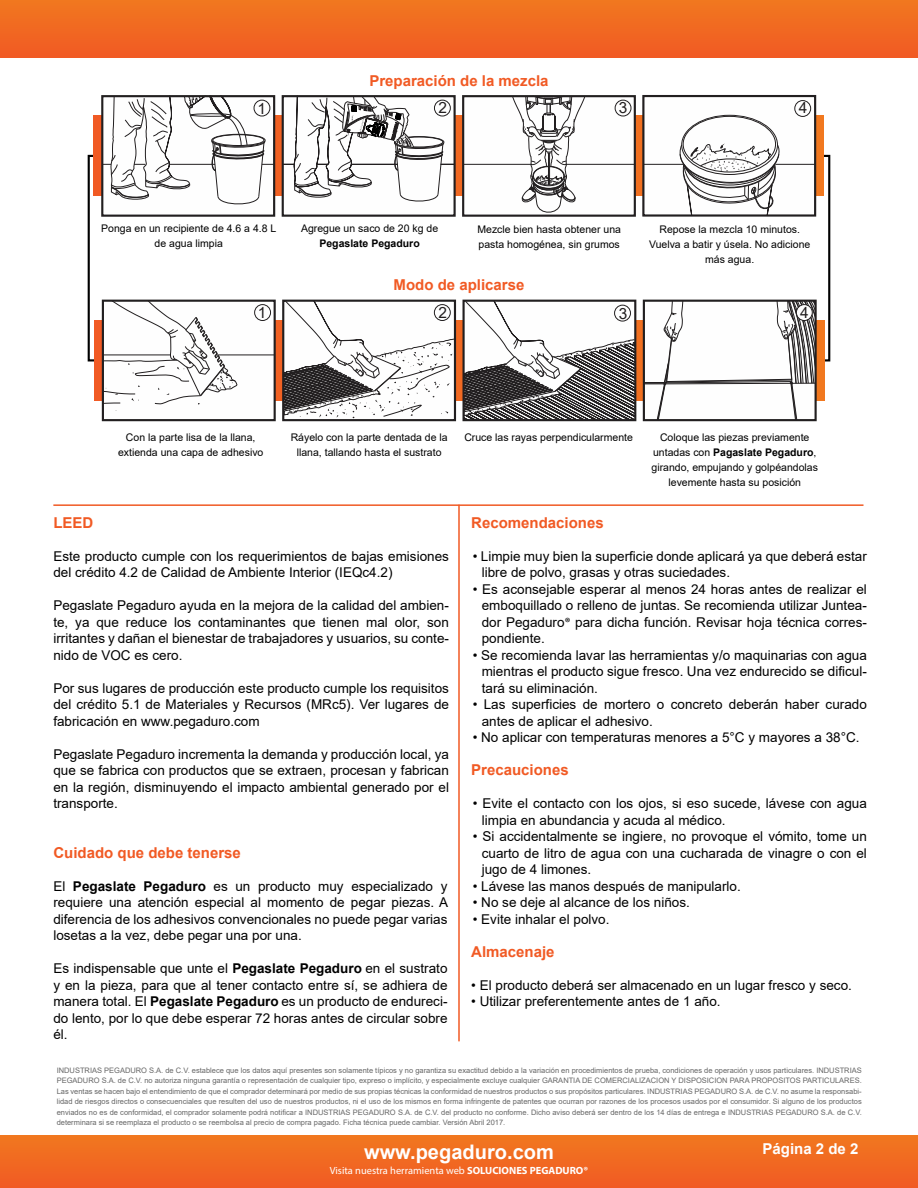
<style>
.page{position:relative;width:918px;height:1188px;background:#fff}
.page>*{position:absolute;margin:0;border:0;box-sizing:border-box;transform-origin:0 0}
.t1{font:700 20.1px "Arial";color:#fff}
.t2{font:15.45px "Arial";color:#221f20}
.t3{font:700 15px "Arial";color:#f15a24}
.t4{font:700 15px "Arial";color:#fff}
.t5{font:13.5px/16.5px "Arial";color:#000;text-align:justify}
.t6{font:10.5px/15px "Arial";color:#000;text-align:center}
.t7{font:10.5px "Myriad Pro";color:#fff}
.t8{font:700 10.5px "Arial";color:#000}
.t9{font:7.5px/10.5px "Arial";color:#666;text-align:justify}
.s1{font-weight:700}
.s2{font-family:"Myriad Pro"}
</style>
<div class="page">
<div style="left:0;top:1136px;width:918px;height:52px;background:linear-gradient(to bottom,#f1771f,#f15a24)"></div>
<hr style="left:458px;top:505px;width:2px;height:536px;background:#f15a24">
<div style="left:0;top:0;width:918px;height:57px;background:linear-gradient(to bottom,#f1781f,#f15a24)"></div>
<hr style="left:53px;top:504px;width:811px;height:2px;background:#f15a24">
<svg style="left:94px;top:116px;width:730px;height:80px;background:#ec6721"></svg>
<div style="left:101px;top:95px;width:174px;height:122px;background:#fefefe;border:2px solid #221f20"></div>
<svg style="left:102px;top:95px;width:172px;height:112px"></svg>
<div style="left:254px;top:100px;width:16px;height:16px;background:#fefefe;border-radius:50%"></div>
<div style="left:254px;top:100px;width:16px;height:16px;border:1px solid #221f20;border-radius:50%"></div>
<div style="left:462px;top:95px;width:174px;height:122px;background:#fefefe;border:2px solid #221f20"></div>
<hr style="left:565px;top:164px;width:70px;height:1px;background:#221f20">
<hr style="left:463px;top:164px;width:69px;height:1px;background:#221f20">
<svg style="left:511px;top:95px;width:75px;height:120px"></svg>
<div style="left:615px;top:100px;width:16px;height:16px;border:1px solid #221f20;border-radius:50%"></div>
<div style="left:642px;top:95px;width:174px;height:122px;background:#fefefe;border:2px solid #221f20"></div>
<svg style="left:674px;top:142px;width:110px;height:75px"></svg>
<hr style="left:775px;top:164px;width:40px;height:1px;background:#221f20">
<hr style="left:643px;top:164px;width:40px;height:1px;background:#221f20">
<div style="left:795px;top:100px;width:16px;height:17px;border:1px solid #221f20;border-radius:50%"></div>
<svg style="left:94px;top:320px;width:730px;height:80px;background:#ec6621"></svg>
<div style="left:102px;top:300px;width:174px;height:121px;background:#fefefe;border:2px solid #221f20"></div>
<svg style="left:102px;top:299px;width:136px;height:112px"></svg>
<hr style="left:216px;top:355px;width:59px;height:1px;background:#221f20">
<hr style="left:103px;top:355px;width:68px;height:1px;background:#221f20">
<div style="left:254px;top:304px;width:17px;height:17px;border:1px solid #221f20;border-radius:50%"></div>
<svg style="left:283px;top:299px;width:172px;height:119px"></svg>
<div style="left:282px;top:300px;width:174px;height:121px;border:2px solid #221f20"></div>
<div style="left:434px;top:305px;width:16px;height:16px;background:#fefefe;border-radius:50%"></div>
<div style="left:434px;top:304px;width:17px;height:17px;border:1px solid #221f20;border-radius:50%"></div>
<svg style="left:643px;top:299px;width:174px;height:122px"></svg>
<div style="left:796px;top:305px;width:16px;height:16px;background:#fefefe;border-radius:50%"></div>
<div style="left:796px;top:304px;width:17px;height:17px;border:1px solid #221f20;border-radius:50%"></div>
<svg style="left:465px;top:303px;width:168px;height:115px"></svg>
<div style="left:462px;top:300px;width:174px;height:121px;border:2px solid #221f20"></div>
<div style="left:615px;top:305px;width:15px;height:16px;background:#fefefe;border-radius:50%"></div>
<div style="left:614px;top:305px;width:17px;height:16px;border:1px solid #221f20;border-radius:50%"></div>
<div style="left:282px;top:95px;width:174px;height:122px;background:#fefefe;border:2px solid #221f20"></div>
<svg style="left:283px;top:95px;width:172px;height:109px"></svg>
<p class="t3" style="left:369px;top:70px;width:181px">Preparación de la mezcla</p>
<p class="t2" style="left:258px;top:98px;width:10px">1</p>
<p class="t2" style="left:619px;top:97px;width:10px">3</p>
<p class="t2" style="left:799px;top:97px;width:10px">4</p>
<p class="t2" style="left:438px;top:97px;width:10px">2</p>
<p class="t6" style="left:101px;top:221px;width:177px">Ponga en un recipiente de 4.6 a 4.8 L de agua limpia</p>
<p class="t6" style="left:301px;top:221px;width:139px">Agregue un saco de 20 kg de</p>
<p class="t8" style="left:319px;top:236px;width:102px">Pegaslate Pegaduro</p>
<p class="t6" style="left:477px;top:221px;width:145px;text-align:left">Mezcle bien hasta obtener una pasta homogénea, sin grumos</p>
<p class="t6" style="left:649px;top:221px;width:163px">Repose la mezcla 10 minutos.<br>Vuelva a batir y úsela. No adicione más agua.</p>
<p class="t3" style="left:394px;top:274px;width:132px">Modo de aplicarse</p>
<p class="t2" style="left:258px;top:302px;width:10px">1</p>
<p class="t2" style="left:438px;top:302px;width:10px">2</p>
<p class="t2" style="left:619px;top:302px;width:10px">3</p>
<p class="t2" style="left:800px;top:302px;width:10px">4</p>
<p class="t6" style="left:118px;top:430px;width:147px">Con la parte lisa de la llana, extienda una capa de adhesivo</p>
<p class="t6" style="left:291px;top:430px;width:159px">Ráyelo con la parte dentada de la llana, tallando hasta el sustrato</p>
<p class="t6" style="left:652px;top:430px;width:168px">Coloque las piezas previamente untadas con <span class="s1">Pagaslate Pegaduro</span>, girando, empujando y golpéandolas levemente hasta su posición</p>
<p class="t6" style="left:464px;top:430px;width:170px">Cruce las rayas perpendicularmente</p>
<p class="t3" style="left:53px;top:512px;width:42px">LEED</p>
<p class="t5" style="left:53px;top:548px;width:397px">Este producto cumple con los requerimientos de bajas emisiones del crédito 4.2 de Calidad de Ambiente Interior (IEQc4.2)</p>
<p class="t5" style="left:53px;top:597px;width:397px">Pegaslate Pegaduro ayuda en la mejora de la calidad del ambien&shy;te, ya que reduce los contaminantes que tienen mal olor, son irritantes y dañan el bienestar de trabajadores y usuarios, su conte&shy;nido de VOC es cero.</p>
<p class="t5" style="left:53px;top:680px;width:397px">Por sus lugares de producción este producto cumple los requisitos del crédito 5.1 de Materiales y Recursos (MRc5). Ver lugares de fabricación en www.pegaduro.com</p>
<p class="t5" style="left:53px;top:746px;width:397px">Pegaslate Pegaduro incrementa la demanda y producción local, ya que se fabrica con productos que se extraen, procesan y fabrican en la región, disminuyendo el impacto ambiental generado por el transporte.</p>
<p class="t3" style="left:53px;top:842px;width:189px">Cuidado que debe tenerse</p>
<p class="t5" style="left:53px;top:878px;width:396px">El <span class="s1">Pegaslate Pegaduro</span> es un producto muy especializado y requiere una atención especial al momento de pegar piezas. A diferencia de los adhesivos convencionales no puede pegar varias losetas a la vez, debe pegar una por una.</p>
<p class="t5" style="left:53px;top:960px;width:396px">Es indispensable que unte el <span class="s1">Pegaslate Pegaduro</span> en el sustrato y en la pieza, para que al tener contacto entre sí, se adhiera de manera total. El <span class="s1">Pegaslate Pegaduro</span> es un producto de endureci&shy;do lento, por lo que debe esperar 72 horas antes de circular sobre él.</p>
<p class="t3" style="left:471px;top:512px;width:134px">Recomendaciones</p>
<p class="t5" style="left:482px;top:548px;width:387px;text-indent:-9px">• Limpie muy bien la superficie donde aplicará ya que deberá estar libre de polvo, grasas y otras suciedades.</p>
<p class="t5" style="left:482px;top:581px;width:387px;text-indent:-9px">• Es aconsejable esperar al menos 24 horas antes de realizar el emboquillado o relleno de juntas. Se recomienda utilizar Juntea&shy;dor Pegaduro<span class="s2">®</span> para dicha función. Revisar hoja técnica corres&shy;pondiente.</p>
<p class="t5" style="left:482px;top:647px;width:387px;text-indent:-9px">• Se recomienda lavar las herramientas y/o maquinarias con agua mientras el producto sigue fresco. Una vez endurecido se dificul&shy;tará su eliminación.</p>
<p class="t5" style="left:482px;top:696px;width:387px;text-indent:-9px">• Las superficies de mortero o concreto deberán haber curado antes de aplicar el adhesivo.</p>
<p class="t5" style="left:473px;top:729px;width:388px">• No aplicar con temperaturas menores a 5°C y mayores a 38°C.</p>
<p class="t3" style="left:471px;top:759px;width:99px">Precauciones</p>
<p class="t5" style="left:482px;top:795px;width:387px;text-indent:-9px">• Evite el contacto con los ojos, si eso sucede, lávese con agua limpia en abundancia y acuda al médico.</p>
<p class="t5" style="left:482px;top:828px;width:387px;text-indent:-9px">• Si accidentalmente se ingiere, no provoque el vómito, tome un cuarto de litro de agua con una cucharada de vinagre o con el jugo de 4 limones.</p>
<p class="t5" style="left:473px;top:878px;width:270px">• Lávese las manos después de manipularlo.</p>
<p class="t5" style="left:473px;top:894px;width:219px">• No se deje al alcance de los niños.</p>
<p class="t5" style="left:473px;top:911px;width:138px">• Evite inhalar el polvo.</p>
<p class="t3" style="left:471px;top:941px;width:85px">Almacenaje</p>
<p class="t5" style="left:471px;top:977px;width:382px">• El producto deberá ser almacenado en un lugar fresco y seco.</p>
<p class="t5" style="left:471px;top:993px;width:251px">• Utilizar preferentemente antes de 1 año.</p>
<p class="t9" style="left:57px;top:1065px;width:807px">INDUSTRIAS PEGADURO S.A. de C.V. establece que los datos aquí presentes son solamente típicos y no garantiza su exactitud debido a la variación en procedimientos de prueba, condiciones de operación y usos particulares. INDUSTRIAS PEGADURO S.A. de C.V. no autoriza ninguna garantía o representación de cualquier tipo, expreso o implícito, y especialmente excluye cualquier GARANTIA DE COMERCIALIZACION Y DISPOSICION PARA PROPOSITOS PARTICULARES.<br>Las ventas se hacen bajo el entendimiento de que el comprador determinará por medio de sus propias técnicas la conformidad de nuestros productos o sus propósitos particulares. INDUSTRIAS PEGADURO S.A. de C.V. no asume la responsabi&shy;lidad de riesgos directos o consecuenciales que resulten del uso de nuestros productos, ni el uso de los mismos en forma infringente de patentes que ocurran por razones de los procesos usados por el consumidor. Si alguno de los productos enviados no es de conformidad, el comprador solamente podrá notificar a INDUSTRIAS PEGADURO S.A. de C.V. del producto no conforme. Dicho aviso deberá ser dentro de los 14 días de entrega e INDUSTRIAS PEGADURO S.A. de C.V. determinara si se reemplaza el producto o se reembolsa al precio de compra pagado. Ficha técnica puede cambiar. Versión Abril 2017.</p>
<p class="t7" style="left:330px;top:1164px;width:260px">Visita nuestra herramienta web <span class="s1">SOLUCIONES PEGADURO®</span></p>
<h1 class="t1" style="left:364px;top:1138px;width:191px">www.pegaduro.com</h1>
<p class="t4" style="left:763px;top:1138px;width:97px">Página 2 de 2</p>
</div>
